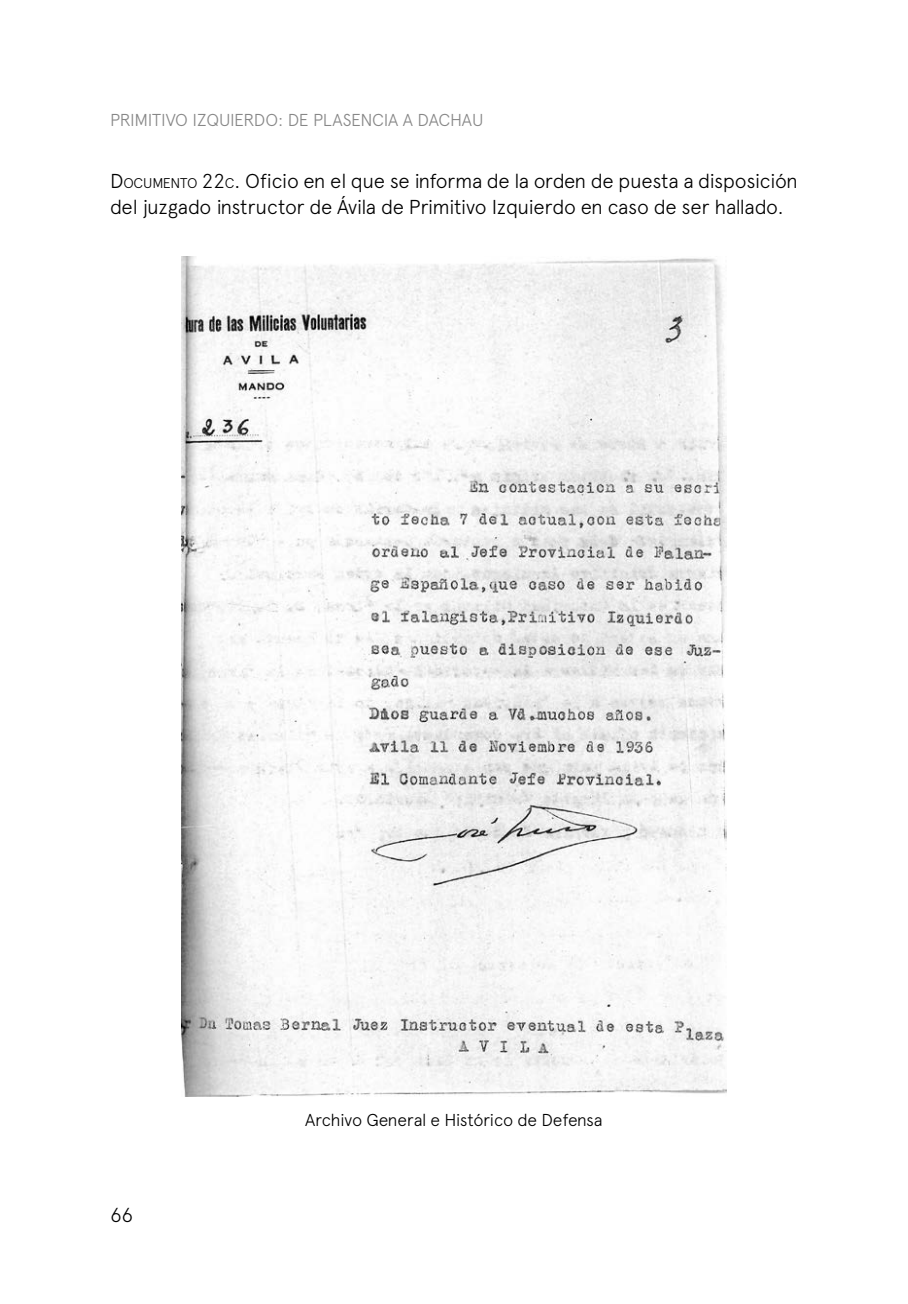
<style>
.page{position:relative;width:908px;height:1304px;background:#fff}
.page>*{position:absolute;margin:0;border:0;box-sizing:border-box;transform-origin:0 0}
.t1{font:300 20.2px/25.8px "Apercu Pro";letter-spacing:-.02em;color:#000}
.t2{font:300 20px "Apercu Pro";color:#000}
.t3{font:300 17.2px "Apercu Pro";letter-spacing:-.015em;color:#878787}
.t4{font:300 17.2px "Apercu Pro";letter-spacing:-.02em;color:#000}
.s1{font-style:inherit}
.s2{font-size:14px}
</style>
<div class="page">
<img style="left:181px;top:256px;width:545px;height:840px">
<p class="t3" style="left:110px;top:107px;width:375px">PRIMITIVO IZQUIERDO: DE PLASENCIA A DACHAU</p>
<p class="t1" style="left:110px;top:166px;width:689px"><span class="s1">D</span><span class="s2">OCUM ENTO</span> <span class="s1">22</span><span class="s2">C</span>. Oficio en el que se informa de la orden de puesta a disposición del juzgado instructor de Ávila de Primitivo Izquierdo en caso de ser hallado.</p>
<p class="t2" style="left:110px;top:1200px;width:25px">66</p>
<p class="t4" style="left:305px;top:1107px;width:299px">Archivo General e Histórico de Defensa</p>
</div>
